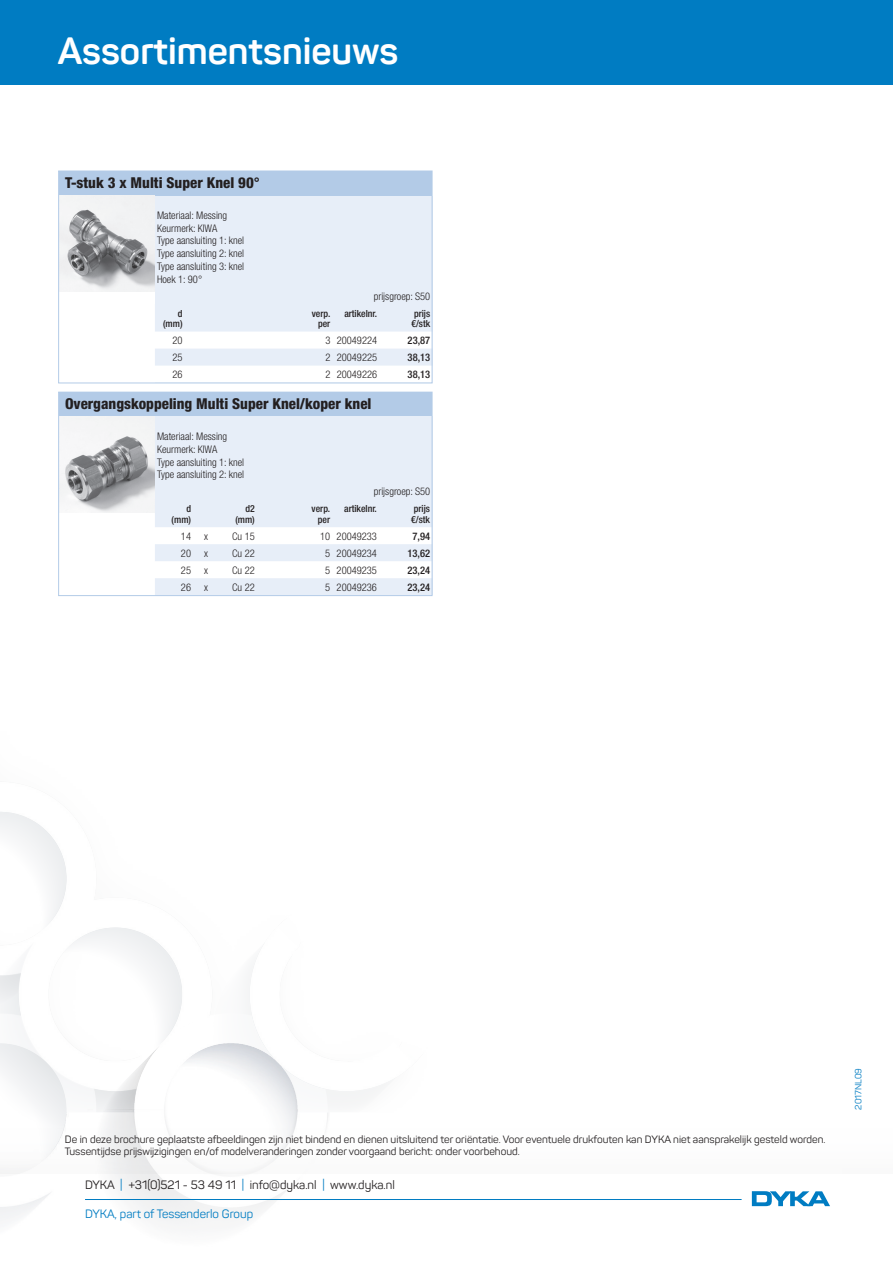
<style>
.page{position:relative;width:893px;height:1263px;background:#fff}
.page>*{position:absolute;margin:0;border:0;box-sizing:border-box;transform-origin:0 0}
.t1{font:700 37.5px "Panton";color:#fff}
.t2{font:800 condensed 15px "Helvetica Neue LT";color:#231f20}
.t3{font:12px "Panton";color:#231f20}
.t4{font:12px "Panton";color:#007cc2}
.t5{font:300 condensed 10.5px/12.8px "Helvetica Neue LT";color:#231f20}
.t6{font:10.5px/12.6px "Panton";color:#231f20}
.t7{font:500 condensed 10.5px "Helvetica Neue LT";color:#231f20}
.t8{font:500 condensed 9.75px/10.5px "Helvetica Neue LT";color:#231f20;text-align:right}
.t9{font:9px "Panton";color:#007cc2}
.s1{color:#007cc2}
</style>
<div class="page">
<img style="left:0;top:990px;width:830px;height:253px">
<svg style="left:752px;top:1191px;width:78px;height:15px"></svg>
<hr style="left:85px;top:1199px;width:657px;height:1px;background:#007cc2">
<div style="left:0;top:0;width:893px;height:85px;background:#007cc2"></div>
<svg style="left:58px;top:170px;width:375px;height:214px"></svg>
<svg style="left:58px;top:391px;width:375px;height:205px"></svg>
<h1 class="t1" style="left:58px;top:27px;width:342px">Assortimentsnieuws</h1>
<h2 class="t2" style="left:65px;top:173px;width:196px">T-stuk 3 x Multi Super Knel 90°</h2>
<p class="t5" style="left:157px;top:209px;width:89px">Materiaal: Messing<br>Keurmerk: KIWA<br>Type aansluiting 1: knel<br>Type aansluiting 2: knel<br>Type aansluiting 3: knel<br>Hoek 1: 90°</p>
<p class="t5" style="left:374px;top:290px;width:58px">prijsgroep: S50</p>
<p class="t8" style="left:163px;top:308px;width:21px">d (mm)</p>
<p class="t8" style="left:312px;top:308px;width:20px">verp. per</p>
<p class="t8" style="left:344px;top:308px;width:34px">artikelnr.</p>
<p class="t8" style="left:411px;top:308px;width:20px;text-align:left">prijs ¤/stk</p>
<p class="t5" style="left:172px;top:334px;width:12px">20</p>
<p class="t5" style="left:325px;top:334px;width:53px">3 20049224</p>
<p class="t7" style="left:408px;top:334px;width:24px">23,87</p>
<p class="t5" style="left:172px;top:351px;width:12px">25</p>
<p class="t5" style="left:325px;top:351px;width:53px">2 20049225</p>
<p class="t7" style="left:408px;top:351px;width:24px">38,13</p>
<p class="t5" style="left:172px;top:368px;width:12px">26</p>
<p class="t5" style="left:325px;top:368px;width:53px">2 20049226</p>
<p class="t7" style="left:408px;top:368px;width:24px">38,13</p>
<h2 class="t2" style="left:65px;top:394px;width:308px">Overgangskoppeling Multi Super Knel/koper knel</h2>
<p class="t5" style="left:157px;top:430px;width:89px">Materiaal: Messing<br>Keurmerk: KIWA<br>Type aansluiting 1: knel<br>Type aansluiting 2: knel</p>
<p class="t5" style="left:374px;top:485px;width:58px">prijsgroep: S50</p>
<p class="t8" style="left:172px;top:504px;width:21px">d (mm)</p>
<p class="t8" style="left:235px;top:504px;width:21px">d2 (mm)</p>
<p class="t8" style="left:312px;top:504px;width:20px">verp. per</p>
<p class="t8" style="left:344px;top:504px;width:34px">artikelnr.</p>
<p class="t8" style="left:411px;top:504px;width:20px;text-align:left">prijs ¤/stk</p>
<p class="t5" style="left:181px;top:530px;width:29px">14 x</p>
<p class="t5" style="left:232px;top:530px;width:24px">Cu 15</p>
<p class="t5" style="left:320px;top:530px;width:58px">10 20049233</p>
<p class="t7" style="left:412px;top:530px;width:19px">7,94</p>
<p class="t5" style="left:181px;top:547px;width:29px">20 x</p>
<p class="t5" style="left:232px;top:547px;width:24px">Cu 22</p>
<p class="t5" style="left:325px;top:547px;width:53px">5 20049234</p>
<p class="t7" style="left:407px;top:547px;width:24px">13,62</p>
<p class="t5" style="left:181px;top:564px;width:29px">25 x</p>
<p class="t5" style="left:232px;top:564px;width:24px">Cu 22</p>
<p class="t5" style="left:325px;top:564px;width:53px">5 20049235</p>
<p class="t7" style="left:407px;top:564px;width:24px">23,24</p>
<p class="t5" style="left:181px;top:581px;width:29px">26 x</p>
<p class="t5" style="left:232px;top:581px;width:24px">Cu 22</p>
<p class="t5" style="left:325px;top:581px;width:53px">5 20049236</p>
<p class="t7" style="left:407px;top:581px;width:24px">23,24</p>
<p class="t6" style="left:65px;top:1132px;width:762px">De in deze brochure geplaatste afbeeldingen zijn niet bindend en dienen uitsluitend ter oriëntatie. Voor eventuele drukfouten kan DYKA niet aansprakelijk gesteld worden.<br>Tussentijdse prijswijzigingen en/of modelveranderingen zonder voorgaand bericht: onder voorbehoud.</p>
<p class="t3" style="left:85px;top:1177px;width:311px">DYKA <span class="s1">|</span> +31(0)521 - 53 49 11 <span class="s1">|</span> info@dyka.nl <span class="s1">|</span> www.dyka.nl</p>
<p class="t4" style="left:85px;top:1206px;width:170px">DYKA, part of Tessenderlo Group</p>
<p class="t9" style="left:853px;top:1110px;width:43px;rotate:-90deg">2017NL09</p>
</div>
